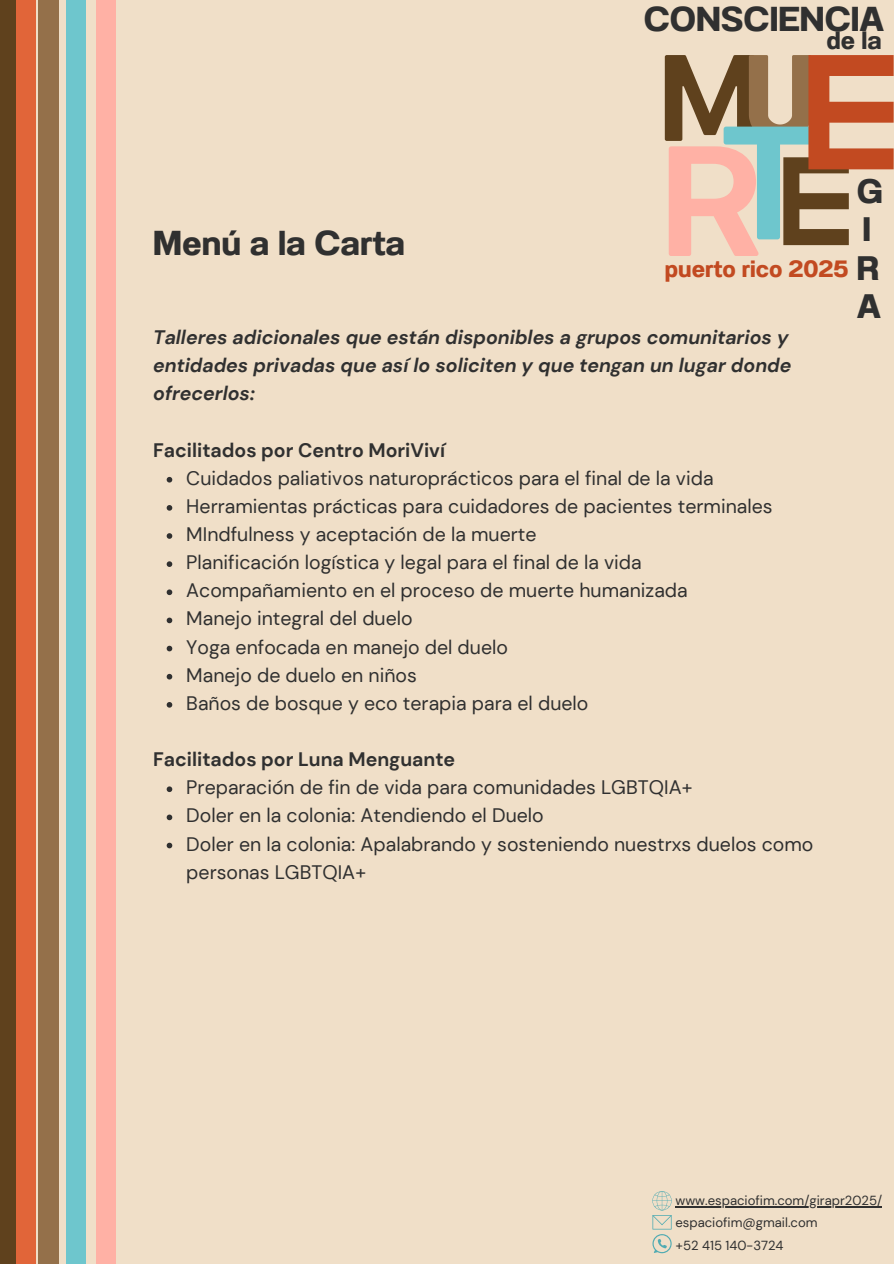
<style>
.page{position:relative;width:894px;height:1264px;background:#fff}
.page>*{position:absolute;margin:0;border:0;box-sizing:border-box;transform-origin:0 0}
.t1{font:700 34.5px "Anantason";color:#303030}
.t2{font:700 33.9px/38.2px "Anantason";color:#303030}
.t3{font:700 25.2px "Anantason";color:#303030}
.t4{font:700 23.55px "Anantason";color:#c24a21}
.t5{font:19.5px/28.2px "DM Sans";color:#303030}
.t6{font:italic 700 19.5px/28.2px "DM Sans";color:#303030}
.t7{font:700 19.5px "DM Sans";color:#303030}
.t8{font:13.2px "DM Sans";color:#303030}
</style>
<div class="page">
<div style="left:0;top:0;width:893px;height:1263px;background:#f0dfc8"></div>
<div style="left:38px;top:0;width:21px;height:1263px;background:#94704a"></div>
<div style="left:66px;top:0;width:20px;height:1263px;background:#6ec6cd"></div>
<div style="left:0;top:0;width:16px;height:1263px;background:#5f411d"></div>
<svg style="left:167px;top:477px;width:5px;height:5px"></svg>
<svg style="left:167px;top:505px;width:5px;height:5px"></svg>
<svg style="left:167px;top:533px;width:5px;height:6px"></svg>
<svg style="left:167px;top:561px;width:5px;height:6px"></svg>
<svg style="left:167px;top:589px;width:5px;height:6px"></svg>
<svg style="left:167px;top:617px;width:5px;height:6px"></svg>
<svg style="left:167px;top:645px;width:5px;height:6px"></svg>
<svg style="left:167px;top:674px;width:5px;height:5px"></svg>
<svg style="left:167px;top:702px;width:5px;height:5px"></svg>
<svg style="left:167px;top:786px;width:5px;height:6px"></svg>
<svg style="left:167px;top:814px;width:5px;height:6px"></svg>
<svg style="left:167px;top:842px;width:5px;height:6px"></svg>
<svg style="left:664px;top:55px;width:229px;height:200px"></svg>
<div style="left:16px;top:0;width:20px;height:1263px;background:#e16539"></div>
<div style="left:96px;top:0;width:20px;height:1263px;background:#ffb1a5"></div>
<svg style="left:652px;top:1191px;width:19px;height:62px"></svg>
<hr style="left:675px;top:1206px;width:206px;height:1px;background:#303030">
<h4 class="t1" style="left:153px;top:223px;width:253px">Menú a la Carta</h4>
<p class="t1" style="left:643px;top:-1px;width:242px">CONSCIENCIA</p>
<p class="t3" style="left:826px;top:25px;width:57px">de la</p>
<p class="t4" style="left:664px;top:255px;width:185px">puerto rico 2025</p>
<p class="t2" style="left:856px;top:172px;width:27px">G<br>I<br>R<br>A</p>
<h1 class="t6" style="left:153px;top:323px;width:639px">Talleres adicionales que están disponibles a grupos comunitarios y entidades privadas que así lo soliciten y que tengan un lugar donde ofrecerlos:</h1>
<h3 class="t7" style="left:153px;top:437px;width:293px">Facilitados por Centro MoriViví</h3>
<p class="t5" style="left:186px;top:464px;width:528px">Cuidados paliativos naturoprácticos para el final de la vida</p>
<p class="t5" style="left:186px;top:492px;width:587px">Herramientas prácticas para cuidadores de pacientes terminales</p>
<p class="t5" style="left:186px;top:520px;width:351px">MIndfulness y aceptación de la muerte</p>
<p class="t5" style="left:186px;top:548px;width:457px">Planificación logística y legal para el final de la vida</p>
<p class="t5" style="left:186px;top:576px;width:502px">Acompañamiento en el proceso de muerte humanizada</p>
<p class="t5" style="left:186px;top:604px;width:228px">Manejo integral del duelo</p>
<h1 class="t5" style="left:186px;top:633px;width:323px">Yoga enfocada en manejo del duelo</h1>
<h2 class="t5" style="left:186px;top:661px;width:232px">Manejo de duelo en niños</h2>
<h3 class="t5" style="left:186px;top:689px;width:403px">Baños de bosque y eco terapia para el duelo</h3>
<h4 class="t7" style="left:153px;top:746px;width:303px">Facilitados por Luna Menguante</h4>
<h4 class="t5" style="left:186px;top:773px;width:508px">Preparación de fin de vida para comunidades LGBTQIA+</h4>
<p class="t5" style="left:186px;top:801px;width:359px">Doler en la colonia: Atendiendo el Duelo</p>
<p class="t5" style="left:186px;top:829px;width:628px">Doler en la colonia: Apalabrando y sosteniendo nuestrxs duelos como personas LGBTQIA+</p>
<p class="t8" style="left:675px;top:1191px;width:208px">www.espaciofim.com/girapr2025/</p>
<p class="t8" style="left:675px;top:1213px;width:144px">espaciofim@gmail.com</p>
<p class="t8" style="left:675px;top:1237px;width:110px">+52 415 140-3724</p>
</div>
